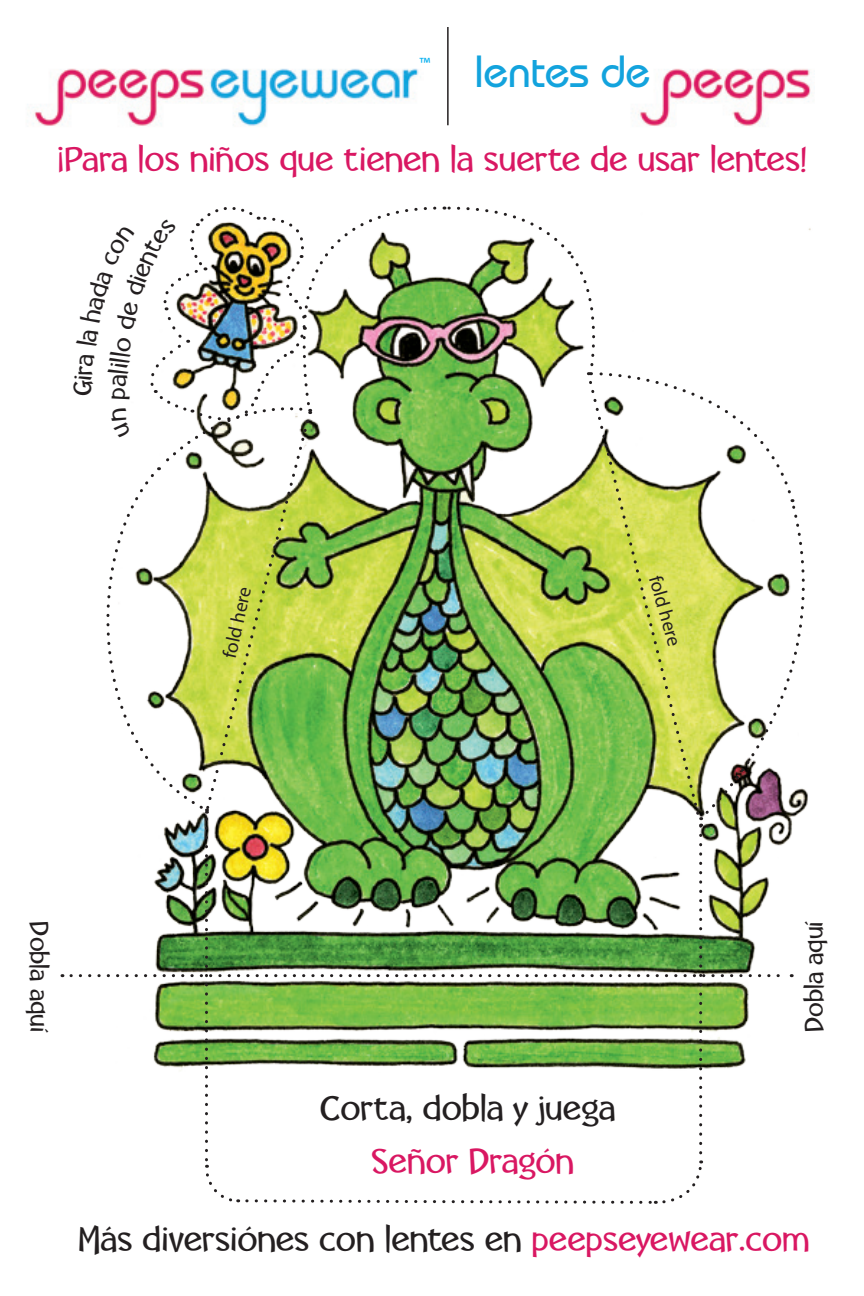
<style>
.page{position:relative;width:864px;height:1296px;background:#fff}
.page>*{position:absolute;margin:0;border:0;box-sizing:border-box;transform-origin:0 0}
.t1{font:500 45px "Bauhaus";letter-spacing:-.01em;color:#13a3dd}
.t2{font:33px "Happy Day Bold Pro";color:#231f20}
.t3{font:33px "Happy Day Bold Pro";color:#d91762}
.t4{font:24px "Happy Day Bold Pro";color:#231f20}
.t5{font:19.5px "Myriad Pro";color:#231f20}
.t6{font:18px "Myriad Pro";color:#00aeef}
.s1{color:#d91762}
</style>
<div class="page">
<img style="left:30px;top:68px;width:389px;height:59px">
<img style="left:635px;top:68px;width:177px;height:59px">
<hr style="left:447px;top:27px;width:2px;height:98px;background:#231f20">
<img style="left:71px;top:206px;width:740px;height:998px">
<p class="t6" style="left:419px;top:53px;width:13px">™</p>
<p class="t1" style="left:474px;top:44px;width:178px">lentes de</p>
<p class="t3" style="left:57px;top:138px;width:751px">¡Para los niños que tienen la suerte de usar lentes!</p>
<p class="t5" style="left:217px;top:655px;width:74px;rotate:-77deg">fold here</p>
<p class="t5" style="left:667px;top:573px;width:74px;rotate:74deg">fold here</p>
<p class="t4" style="left:54px;top:921px;width:113px;rotate:90deg">Dobla aquí</p>
<p class="t4" style="left:799px;top:1032px;width:113px;rotate:-90deg">Dobla aquí</p>
<p class="t2" style="left:320px;top:1088px;width:297px">Corta, dobla y juega</p>
<p class="t3" style="left:372px;top:1140px;width:204px">Señor Dragón</p>
<p class="t2" style="left:78px;top:1218px;width:733px">Más diversiónes con lentes en <span class="s1">peepseyewear.com</span></p>
</div>
